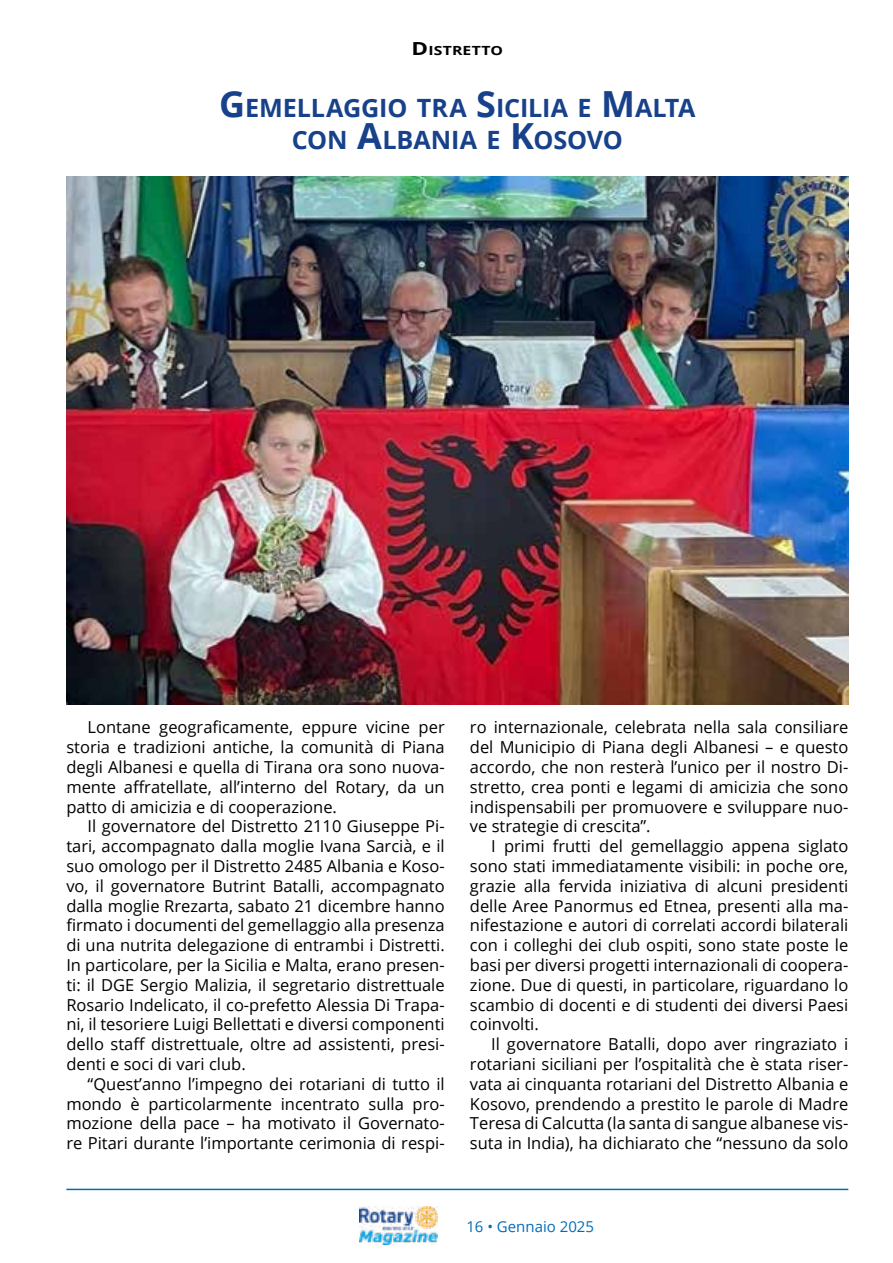
<style>
.page{position:relative;width:893px;height:1263px;background:#fff}
.page>*{position:absolute;margin:0;border:0;box-sizing:border-box;transform-origin:0 0}
.t1{font:700 25.2px/32.7px "Open Sans";letter-spacing:-.005em;color:#17418a;text-align:center}
.t2{font:16.5px "Open Sans";color:#000}
.t3{font:15px "Open Sans";color:#006db8}
.t4{font:700 12.6px "Open Sans";letter-spacing:.015em;color:#000;scale:1.25 1}
.s1{font-size:18px}
.s2{font-size:36px}
</style>
<div class="page">
<img style="left:359px;top:1206px;width:78px;height:39px">
<hr style="left:66px;top:1189px;width:782px;height:1px;background:#006db8">
<img style="left:66px;top:176px;width:782px;height:528px">
<p class="t4" style="left:412px;top:42px;width:75px"><span class="s1">D</span>ISTRETTO</p>
<p class="t1" style="left:219px;top:91px;width:478px"><span class="s2">G</span> EM ELLAGGIO TRA <span class="s2">S</span>ICILIA E <span class="s2">M</span>ALTA<br>CON <span class="s2">A</span>LBANIA E <span class="s2">K</span>OSOVO</p>
<p class="t2" style="left:88px;top:716px;width:359px">Lontane geograficamente, eppure vicine per</p>
<p class="t2" style="left:66px;top:736px;width:380px">storia e tradizioni antiche, la comunità di Piana</p>
<p class="t2" style="left:66px;top:756px;width:380px">degli Albanesi e quella di Tirana ora sono nuova-</p>
<p class="t2" style="left:66px;top:775px;width:380px">mente affratellate, all’interno del Rotary, da un</p>
<p class="t2" style="left:66px;top:795px;width:272px">patto di amicizia e di cooperazione.</p>
<p class="t2" style="left:88px;top:815px;width:359px">Il governatore del Distretto 2110 Giuseppe Pi-</p>
<p class="t2" style="left:66px;top:835px;width:380px">tari, accompagnato dalla moglie Ivana Sarcià, e il</p>
<p class="t2" style="left:66px;top:855px;width:380px">suo omologo per il Distretto 2485 Albania e Koso-</p>
<p class="t2" style="left:66px;top:874px;width:380px">vo, il governatore Butrint Batalli, accompagnato</p>
<p class="t2" style="left:66px;top:894px;width:380px">dalla moglie Rrezarta, sabato 21 dicembre hanno</p>
<p class="t2" style="left:66px;top:914px;width:380px">firmato i documenti del gemellaggio alla presenza</p>
<p class="t2" style="left:66px;top:934px;width:380px">di una nutrita delegazione di entrambi i Distretti.</p>
<p class="t2" style="left:66px;top:954px;width:380px">In particolare, per la Sicilia e Malta, erano presen-</p>
<p class="t2" style="left:66px;top:973px;width:380px">ti: il DGE Sergio Malizia, il segretario distrettuale</p>
<p class="t2" style="left:66px;top:993px;width:380px">Rosario Indelicato, il co-prefetto Alessia Di Trapa-</p>
<p class="t2" style="left:66px;top:1013px;width:380px">ni, il tesoriere Luigi Bellettati e diversi componenti</p>
<p class="t2" style="left:66px;top:1033px;width:380px">dello staff distrettuale, oltre ad assistenti, presi-</p>
<p class="t2" style="left:66px;top:1053px;width:181px">denti e soci di vari club.</p>
<p class="t2" style="left:88px;top:1072px;width:359px">“Quest’anno l’impegno dei rotariani di tutto il</p>
<p class="t2" style="left:66px;top:1092px;width:380px">mondo è particolarmente incentrato sulla pro-</p>
<p class="t2" style="left:66px;top:1112px;width:380px">mozione della pace – ha motivato il Governato-</p>
<p class="t2" style="left:66px;top:1132px;width:380px">re Pitari durante l’importante cerimonia di respi-</p>
<p class="t2" style="left:470px;top:716px;width:380px">ro internazionale, celebrata nella sala consiliare</p>
<p class="t2" style="left:470px;top:736px;width:380px">del Municipio di Piana degli Albanesi – e questo</p>
<p class="t2" style="left:470px;top:756px;width:380px">accordo, che non resterà l’unico per il nostro Di-</p>
<p class="t2" style="left:470px;top:775px;width:380px">stretto, crea ponti e legami di amicizia che sono</p>
<p class="t2" style="left:470px;top:795px;width:380px">indispensabili per promuovere e sviluppare nuo-</p>
<p class="t2" style="left:470px;top:815px;width:182px">ve strategie di crescita”.</p>
<p class="t2" style="left:491px;top:835px;width:359px">I primi frutti del gemellaggio appena siglato</p>
<p class="t2" style="left:470px;top:855px;width:380px">sono stati immediatamente visibili: in poche ore,</p>
<p class="t2" style="left:470px;top:874px;width:380px">grazie alla fervida iniziativa di alcuni presidenti</p>
<p class="t2" style="left:470px;top:894px;width:380px">delle Aree Panormus ed Etnea, presenti alla ma-</p>
<p class="t2" style="left:470px;top:914px;width:380px">nifestazione e autori di correlati accordi bilaterali</p>
<p class="t2" style="left:470px;top:934px;width:380px">con i colleghi dei club ospiti, sono state poste le</p>
<p class="t2" style="left:470px;top:954px;width:380px">basi per diversi progetti internazionali di coopera-</p>
<p class="t2" style="left:470px;top:973px;width:380px">zione. Due di questi, in particolare, riguardano lo</p>
<p class="t2" style="left:470px;top:993px;width:380px">scambio di docenti e di studenti dei diversi Paesi</p>
<p class="t2" style="left:470px;top:1013px;width:70px">coinvolti.</p>
<p class="t2" style="left:491px;top:1033px;width:359px">Il governatore Batalli, dopo aver ringraziato i</p>
<p class="t2" style="left:470px;top:1053px;width:380px">rotariani siciliani per l’ospitalità che è stata riser-</p>
<p class="t2" style="left:470px;top:1072px;width:380px">vata ai cinquanta rotariani del Distretto Albania e</p>
<p class="t2" style="left:470px;top:1092px;width:380px">Kosovo, prendendo a prestito le parole di Madre</p>
<p class="t2" style="left:470px;top:1112px;width:380px">Teresa di Calcutta (la santa di sangue albanese vis-</p>
<p class="t2" style="left:470px;top:1132px;width:380px">suta in India), ha dichiarato che “nessuno da solo</p>
<p class="t3" style="left:466px;top:1216px;width:129px">16 • Gennaio 2025</p>
</div>
